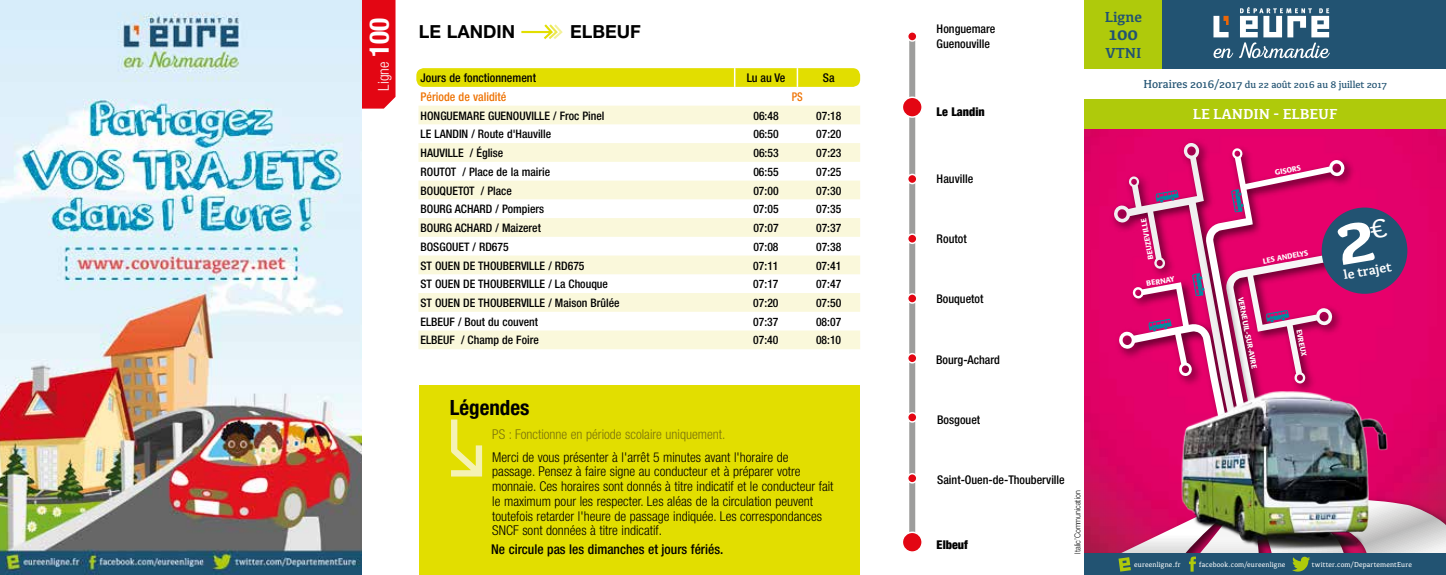
<style>
.page{position:relative;width:1446px;height:575px;background:#fff}
.page>*{position:absolute;margin:0;border:0;box-sizing:border-box;transform-origin:0 0}
.t1{font:700 condensed 21px "Helvetica Neue";color:#000}
.t2{font:700 19.5px "Kefa II Pro";color:#225372}
.t3{font:700 18px "Helvetica Neue";color:#000}
.t4{font:700 15px "Kefa II Pro";color:#fff}
.t5{font:700 15px "Kefa II Pro";color:#225372}
.t6{font:300 condensed 15px "Helvetica Neue";color:#fff}
.t7{font:300 condensed 13.5px/14.7px "Helvetica Neue";color:#000}
.t8{font:300 condensed 13.5px "Helvetica Neue";color:#7b730b}
.t9{font:500 condensed 13.5px "Helvetica Neue";color:#000}
.t10{font:700 13.5px "Kefa II Pro";color:#fff}
.t11{font:500 condensed 12px/15px "Helvetica Neue";color:#000}
.t12{font:500 condensed 12px "Helvetica Neue";color:#ee7203}
.t13{font:900 condensed 12px "Helvetica Neue";color:#000}
.t14{font:500 condensed 12px "Helvetica Neue";color:#ee7203;scale:.9 1}
.t15{font:500 condensed 11.7px "Helvetica Neue";color:#000}
.t16{font:500 10.5px "Kefa II Pro";color:#225372}
.t17{font:300 8.25px "Helvetica Neue";color:#000;scale:.85 1}
.t18{font:7.5px "Kefa II Pro";letter-spacing:.02em;color:#fff}
.t19{font:500 7.5px "Formata";color:#fff}
.s1{font-weight:700;font-size:27px}
.s2{font-size:12px}
</style>
<div class="page">
<div style="left:361px;top:0;width:34px;height:108px;background:#e30613"></div>
<div style="left:419px;top:385px;width:440px;height:189px;background:#e2de00"></div>
<div style="left:909px;top:35px;width:6px;height:516px;background:#9d9d9c"></div>
<div style="left:902px;top:97px;width:20px;height:20px;background:#e30613;border-radius:50%"></div>
<div style="left:901px;top:96px;width:22px;height:22px;border:2px solid #fff;border-radius:50%"></div>
<div style="left:902px;top:531px;width:20px;height:20px;background:#e30613;border-radius:50%"></div>
<div style="left:901px;top:531px;width:22px;height:21px;border:2px solid #fff;border-radius:50%"></div>
<div style="left:907px;top:473px;width:10px;height:9px;background:#e30613;border-radius:50%"></div>
<div style="left:907px;top:472px;width:10px;height:11px;border:2px solid #fff;border-radius:50%"></div>
<div style="left:907px;top:412px;width:10px;height:9px;background:#e30613;border-radius:50%"></div>
<div style="left:907px;top:411px;width:10px;height:11px;border:2px solid #fff;border-radius:50%"></div>
<div style="left:907px;top:353px;width:10px;height:9px;background:#e30613;border-radius:50%"></div>
<div style="left:907px;top:352px;width:10px;height:11px;border:2px solid #fff;border-radius:50%"></div>
<div style="left:907px;top:174px;width:10px;height:9px;background:#e30613;border-radius:50%"></div>
<div style="left:907px;top:173px;width:10px;height:11px;border:2px solid #fff;border-radius:50%"></div>
<div style="left:907px;top:32px;width:10px;height:9px;background:#e30613;border-radius:50%"></div>
<div style="left:907px;top:31px;width:10px;height:11px;border:2px solid #fff;border-radius:50%"></div>
<div style="left:907px;top:234px;width:10px;height:9px;background:#e30613;border-radius:50%"></div>
<div style="left:907px;top:233px;width:10px;height:11px;border:2px solid #fff;border-radius:50%"></div>
<div style="left:907px;top:293px;width:10px;height:10px;background:#e30613;border-radius:50%"></div>
<div style="left:907px;top:293px;width:10px;height:10px;border:2px solid #fff;border-radius:50%"></div>
<svg style="left:451px;top:419px;width:31px;height:57px"></svg>
<svg style="left:521px;top:24px;width:42px;height:15px"></svg>
<img style="left:0;top:0;width:361px;height:574px">
<div style="left:416px;top:68px;width:444px;height:19px;background:#e2de00;border-radius:8px"></div>
<svg style="left:418px;top:105px;width:442px;height:244px"></svg>
<svg style="left:734px;top:68px;width:1px;height:19px"></svg>
<svg style="left:796px;top:68px;width:2px;height:19px"></svg>
<div style="left:1084px;top:129px;width:362px;height:146px;background:#e30167"></div>
<div style="left:1084px;top:0;width:362px;height:68px;background:#225372"></div>
<div style="left:1084px;top:0;width:78px;height:68px;background:#afca0b"></div>
<div style="left:1084px;top:98px;width:362px;height:31px;background:#afca0b"></div>
<svg style="left:1084px;top:282px;width:23px;height:271px"></svg>
<img style="left:1107px;top:136px;width:179px;height:417px">
<svg style="left:1113px;top:143px;width:86px;height:410px"></svg>
<svg style="left:1376px;top:251px;width:70px;height:302px"></svg>
<img style="left:1199px;top:141px;width:177px;height:234px">
<svg style="left:1205px;top:148px;width:144px;height:227px"></svg>
<svg style="left:1155px;top:190px;width:24px;height:12px"></svg>
<svg style="left:1192px;top:272px;width:12px;height:24px"></svg>
<svg style="left:1266px;top:309px;width:23px;height:13px"></svg>
<svg style="left:1231px;top:189px;width:12px;height:23px"></svg>
<svg style="left:1148px;top:318px;width:24px;height:13px"></svg>
<div style="left:1084px;top:553px;width:362px;height:21px;background:#225372"></div>
<svg style="left:1118px;top:557px;width:13px;height:14px"></svg>
<svg style="left:1189px;top:557px;width:7px;height:14px"></svg>
<svg style="left:1292px;top:557px;width:18px;height:14px"></svg>
<div style="left:1321px;top:207px;width:86px;height:86px;background:#225372;border-radius:50%"></div>
<svg style="left:1213px;top:16px;width:15px;height:21px"></svg>
<svg style="left:1213px;top:48px;width:20px;height:10px"></svg>
<svg style="left:1239px;top:7px;width:90px;height:51px"></svg>
<img style="left:1148px;top:375px;width:275px;height:182px">
<p class="t6" style="left:375px;top:90px;width:74px;rotate:-90deg">Ligne <span class="s1">100</span></p>
<h3 class="t3" style="left:419px;top:20px;width:98px">LE LANDIN</h3>
<h3 class="t3" style="left:570px;top:20px;width:72px">ELBEUF</h3>
<p class="t11" style="left:421px;top:70px;width:117px">Jours de fonctionnement</p>
<p class="t11" style="left:747px;top:70px;width:40px">Lu au Ve</p>
<p class="t11" style="left:823px;top:70px;width:13px">Sa</p>
<p class="t12" style="left:421px;top:89px;width:87px">Période de validité</p>
<p class="t14" style="left:792px;top:89px;width:14px">PS</p>
<p class="t15" style="left:421px;top:108px;width:185px">HONGUEMARE GUENOUVILLE / Froc Pinel</p>
<p class="t15" style="left:753px;top:108px;width:27px">06:48</p>
<p class="t15" style="left:816px;top:108px;width:27px">07:18</p>
<p class="t15" style="left:421px;top:127px;width:132px">LE LANDIN / Route d'Hauville</p>
<p class="t15" style="left:753px;top:127px;width:27px">06:50</p>
<p class="t15" style="left:816px;top:127px;width:27px">07:20</p>
<p class="t15" style="left:420px;top:146px;width:84px">HAUVILLE / Église</p>
<p class="t15" style="left:753px;top:146px;width:27px">06:53</p>
<p class="t15" style="left:816px;top:146px;width:27px">07:23</p>
<p class="t15" style="left:420px;top:164px;width:131px">ROUTOT / Place de la mairie</p>
<p class="t15" style="left:753px;top:164px;width:27px">06:55</p>
<p class="t15" style="left:816px;top:164px;width:27px">07:25</p>
<p class="t15" style="left:420px;top:183px;width:93px">BOUQUETOT / Place</p>
<p class="t15" style="left:753px;top:183px;width:27px">07:00</p>
<p class="t15" style="left:816px;top:183px;width:27px">07:30</p>
<p class="t15" style="left:420px;top:202px;width:125px">BOURG ACHARD / Pompiers</p>
<p class="t15" style="left:753px;top:202px;width:27px">07:05</p>
<p class="t15" style="left:816px;top:202px;width:27px">07:35</p>
<p class="t15" style="left:420px;top:221px;width:122px">BOURG ACHARD / Maizeret</p>
<p class="t15" style="left:753px;top:221px;width:27px">07:07</p>
<p class="t15" style="left:816px;top:221px;width:27px">07:37</p>
<p class="t15" style="left:420px;top:239px;width:90px">BOSGOUET / RD675</p>
<p class="t15" style="left:753px;top:239px;width:27px">07:08</p>
<p class="t15" style="left:816px;top:239px;width:27px">07:38</p>
<p class="t15" style="left:420px;top:258px;width:166px">ST OUEN DE THOUBERVILLE / RD675</p>
<p class="t15" style="left:753px;top:258px;width:27px">07:11</p>
<p class="t15" style="left:816px;top:258px;width:27px">07:41</p>
<p class="t15" style="left:420px;top:277px;width:189px">ST OUEN DE THOUBERVILLE / La Chouque</p>
<p class="t15" style="left:753px;top:277px;width:27px">07:17</p>
<p class="t15" style="left:816px;top:277px;width:27px">07:47</p>
<p class="t15" style="left:420px;top:295px;width:200px">ST OUEN DE THOUBERVILLE / Maison Brûlée</p>
<p class="t15" style="left:753px;top:295px;width:27px">07:20</p>
<p class="t15" style="left:816px;top:295px;width:27px">07:50</p>
<p class="t15" style="left:420px;top:314px;width:119px">ELBEUF / Bout du couvent</p>
<p class="t15" style="left:753px;top:314px;width:27px">07:37</p>
<p class="t15" style="left:816px;top:314px;width:27px">08:07</p>
<p class="t15" style="left:420px;top:333px;width:120px">ELBEUF / Champ de Foire</p>
<p class="t15" style="left:753px;top:333px;width:27px">07:40</p>
<p class="t15" style="left:816px;top:333px;width:27px">08:10</p>
<p class="t11" style="left:936px;top:21px;width:60px">Honguemare<br>Guenouville</p>
<p class="t13" style="left:936px;top:102px;width:50px">Le Landin</p>
<p class="t11" style="left:936px;top:170px;width:38px">Hauville</p>
<p class="t11" style="left:936px;top:231px;width:31px">Routot</p>
<p class="t11" style="left:936px;top:291px;width:49px">Bouquetot</p>
<p class="t11" style="left:936px;top:351px;width:65px">Bourg-Achard</p>
<h1 class="t1" style="left:450px;top:394px;width:81px">Légendes</h1>
<p class="t8" style="left:492px;top:426px;width:234px">PS : Fonctionne en période scolaire uniquement.</p>
<p class="t7" style="left:492px;top:449px;width:343px">Merci de vous présenter à l'arrêt 5 minutes avant l'horaire de passage. Pensez à faire signe au conducteur et à préparer votre monnaie. Ces horaires sont donnés à titre indicatif et le conducteur fait le maximum pour les respecter. Les aléas de la circulation peuvent toutefois retarder l'heure de passage indiquée. Les correspondances SNCF sont données à titre indicatif.</p>
<p class="t9" style="left:491px;top:540px;width:234px">Ne circule pas les dimanches et jours fériés.</p>
<p class="t13" style="left:936px;top:534px;width:33px">Elbeuf</p>
<p class="t11" style="left:937px;top:411px;width:45px">Bosgouet</p>
<p class="t11" style="left:937px;top:471px;width:129px">Saint-Ouen-de-Thouberville</p>
<p class="t17" style="left:1072px;top:553px;width:76px;rotate:-90deg">Italic’Communication</p>
<p class="t5" style="left:1105px;top:8px;width:39px">Ligne</p>
<h2 class="t2" style="left:1109px;top:22px;width:31px">100</h2>
<p class="t5" style="left:1105px;top:44px;width:38px">VTNI</p>
<p class="t16" style="left:1143px;top:78px;width:245px"><span class="s2">Horaires 2016/2017</span> du 22 août 2016 au 8 juillet 2017</p>
<p class="t4" style="left:1193px;top:105px;width:146px">LE LANDIN - ELBEUF</p>
<p class="t19" style="left:1146px;top:260px;width:43px;rotate:-101deg">BEUZEVILLE</p>
<p class="t19" style="left:1145px;top:279px;width:30px;rotate:-11deg">BERNAY</p>
<p class="t19" style="left:1274px;top:168px;width:28px;rotate:-11deg">GISORS</p>
<p class="t19" style="left:1262px;top:256px;width:48px;rotate:-11deg">LES ANDELYS</p>
<p class="t19" style="left:1245px;top:296px;width:74px;rotate:79deg">VERNEUIL-SUR-AVRE</p>
<p class="t19" style="left:1303px;top:328px;width:29px;rotate:79deg">EVREUX</p>
<p class="t10" style="left:1342px;top:266px;width:50px;rotate:-9deg">le trajet</p>
<p class="t18" style="left:1134px;top:559px;width:48px">eureenligne.fr</p>
<p class="t18" style="left:1199px;top:559px;width:88px">facebook.com/eureenligne</p>
<p class="t18" style="left:1312px;top:559px;width:102px">twitter.com/DepartementEure</p>
</div>
